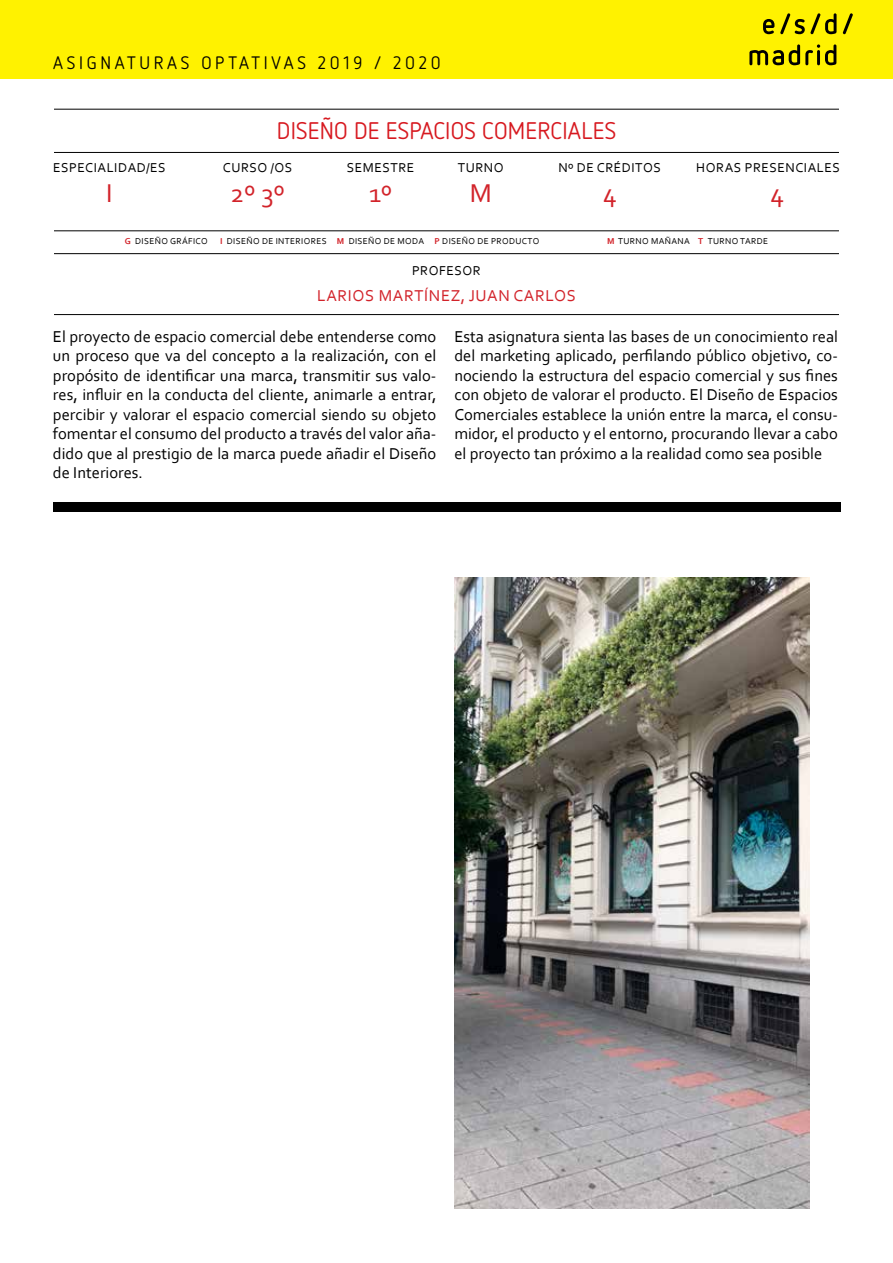
<style>
.page{position:relative;width:893px;height:1263px;background:#fff}
.page>*{position:absolute;margin:0;border:0;box-sizing:border-box;transform-origin:0 0}
.t1{font:27px "Corbel";color:#d2232a}
.t2{font:24px "Netto OT";letter-spacing:.01em;color:#d71920}
.t3{font:18px "Netto OT";letter-spacing:.21em;color:#000}
.t4{font:16.5px/19.5px "Corbel";color:#000;text-align:justify}
.t5{font:16.5px "Corbel";letter-spacing:.04em;color:#d2232a}
.t6{font:13.5px "Corbel";letter-spacing:.04em;color:#000}
.t7{font:9px "Corbel";letter-spacing:.04em;color:#000}
.s1{font-weight:700;color:#d2232a}
</style>
<div class="page">
<div style="left:0;top:0;width:893px;height:79px;background:#fff200"></div>
<svg style="left:763px;top:19px;width:11px;height:15px"></svg>
<svg style="left:780px;top:13px;width:56px;height:21px"></svg>
<svg style="left:843px;top:13px;width:10px;height:21px"></svg>
<svg style="left:749px;top:44px;width:87px;height:21px"></svg>
<hr style="left:54px;top:109px;width:785px;height:1px;background:#000">
<hr style="left:54px;top:152px;width:785px;height:1px;background:#000">
<hr style="left:54px;top:253px;width:785px;height:1px;background:#000">
<hr style="left:54px;top:314px;width:785px;height:1px;background:#000">
<hr style="left:54px;top:231px;width:785px;height:1px;background:#000">
<img style="left:454px;top:577px;width:356px;height:632px">
<div style="left:54px;top:502px;width:787px;height:9px;background:#000"></div>
<p class="t3" style="left:53px;top:51px;width:389px">ASIGNATURAS OPTATIVAS 2019 / 2020</p>
<p class="t6" style="left:53px;top:159px;width:105px">es pecialidad/es</p>
<h1 class="t1" style="left:106px;top:176px;width:4px">I</h1>
<h2 class="t2" style="left:277px;top:116px;width:341px">DISEÑO DE ESPACIOS COMERCIALES</h2>
<p class="t6" style="left:223px;top:159px;width:28px">curso</p>
<p class="t6" style="left:271px;top:159px;width:14px">/os</p>
<h1 class="t1" style="left:231px;top:176px;width:56px">2º 3º</h1>
<p class="t6" style="left:347px;top:159px;width:60px">semestre</p>
<h1 class="t1" style="left:369px;top:176px;width:25px">1º</h1>
<p class="t6" style="left:458px;top:159px;width:45px">turno</p>
<h1 class="t1" style="left:470px;top:176px;width:19px">M</h1>
<p class="t6" style="left:558px;top:159px;width:94px">Nº de créditos</p>
<h1 class="t1" style="left:603px;top:176px;width:15px">4</h1>
<p class="t6" style="left:696px;top:159px;width:66px">horas prese</p>
<p class="t6" style="left:785px;top:159px;width:47px">nciales</p>
<h1 class="t1" style="left:770px;top:176px;width:15px">4</h1>
<p class="t7" style="left:125px;top:235px;width:83px"><span class="s1">G</span> Diseño gráfico</p>
<p class="t7" style="left:220px;top:235px;width:91px"><span class="s1">I</span> Diseño de interiores</p>
<p class="t7" style="left:337px;top:235px;width:202px"><span class="s1">M</span> Diseño de moda <span class="s1">P</span> Diseño de producto</p>
<p class="t7" style="left:607px;top:235px;width:161px"><span class="s1">M</span> turno mañana <span class="s1">t</span> turno tarde</p>
<p class="t6" style="left:412px;top:262px;width:70px">pROFESOR</p>
<p class="t5" style="left:317px;top:286px;width:170px">LARI OS MARTÍN EZ, JUAN</p>
<p class="t5" style="left:514px;top:286px;width:64px">CARLOS</p>
<p class="t4" style="left:53px;top:326px;width:385px">El proyecto de espacio comercial debe entenderse como un proceso que va del concepto a la realización, con el propósito de identificar una marca, transmitir sus valo&shy;res, influir en la conducta del cliente, animarle a entrar, percibir y valorar el espacio comercial siendo su objeto fomentar el consumo del producto a través del valor aña&shy;dido que al prestigio de la marca puede añadir el Diseño de I nteriores.</p>
<p class="t4" style="left:454px;top:326px;width:385px">Esta asignatura sienta las bases de un conocimiento real del marketing aplicado, perfilando público objetivo, co&shy;nociendo la estructura del espacio comercial y sus fines con objeto de valorar el producto. El Diseño de Espacios Comerciales establece la unión entre la marca, el consu&shy;midor, el producto y el entorno, procurando llevar a cabo el proyecto tan próximo a la realidad como sea posible</p>
</div>
